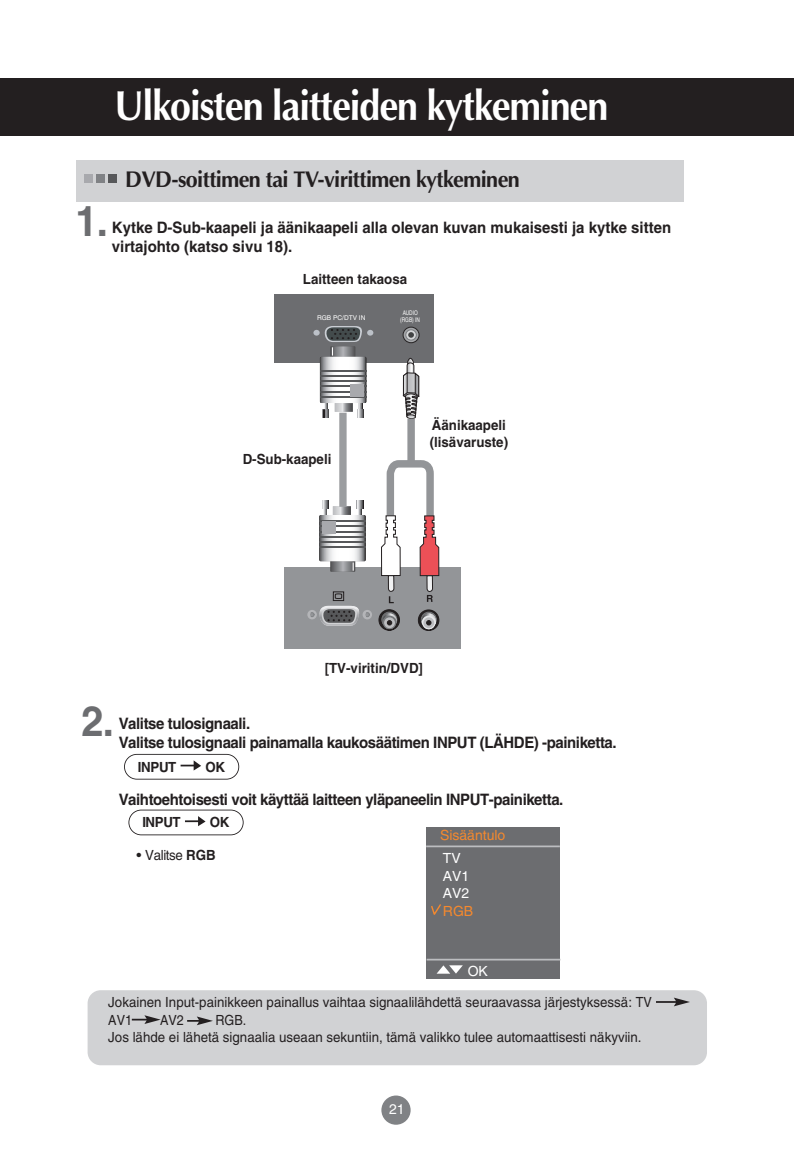
<style>
.page{position:relative;width:794px;height:1176px;background:#fff}
.page>*{position:absolute;margin:0;border:0;box-sizing:border-box;transform-origin:0 0}
.t1{font:700 42px "Optima";letter-spacing:-.03em;color:#fff;scale:.9 1}
.t2{font:700 42px "Helvetica";color:#6c6d70;scale:.95 1}
.t3{font:700 22.75px "Optima";letter-spacing:-.03em;color:#231f20;scale:.95 1}
.t4{font:700 15.75px/18.9px "Helvetica";letter-spacing:-.03em;color:#231f20;scale:.95 1}
.t5{font:700 15.75px/19.2px "Helvetica";color:#231f20;scale:.95 1}
.t6{font:14px/17.5px "Helvetica";color:#231f20;scale:.9 1}
.t7{font:14px/17.5px "Helvetica";color:#231f20;scale:.95 1}
.t8{font:700 14px/16.8px "Helvetica";color:#231f20;scale:.95 1}
.t9{font:14px "Helvetica";color:#f5892e}
.t10{font:14px/17.5px "Helvetica";color:#fff}
.t11{font:14px "Helvetica";letter-spacing:-.03em;color:#231f20}
.t12{font:6.48px/7.9px "Helvetica";color:#fff;text-align:center;scale:.75 1}
.t13{font:6.48px "Helvetica";color:#fff}
.s1{font-weight:700}
</style>
<div class="page">
<div style="left:381px;top:1095px;width:29px;height:30px;background:#808285;border-radius:50%"></div>
<div style="left:0;top:78px;width:793px;height:58px;background:#231f20"></div>
<div style="left:284px;top:567px;width:176px;height:82px;background:#939598"></div>
<svg style="left:417px;top:609px;width:22px;height:22px"></svg>
<svg style="left:378px;top:609px;width:22px;height:22px"></svg>
<svg style="left:362px;top:610px;width:10px;height:9px"></svg>
<div style="left:307px;top:610px;width:10px;height:9px;background:#b4b5b8;border-radius:50%"></div>
<svg style="left:309px;top:591px;width:60px;height:35px"></svg>
<div style="left:274px;top:295px;width:159px;height:68px;background:#6c6d70"></div>
<svg style="left:403px;top:327px;width:16px;height:16px"></svg>
<div style="left:402px;top:327px;width:17px;height:16px;border:1px solid #262324;border-radius:50%"></div>
<div style="left:405px;top:330px;width:11px;height:10px;border:1px solid #7c7e81;border-radius:50%"></div>
<svg style="left:408px;top:332px;width:6px;height:6px"></svg>
<svg style="left:330px;top:346px;width:25px;height:12px"></svg>
<svg style="left:334px;top:403px;width:19px;height:9px"></svg>
<svg style="left:357px;top:403px;width:6px;height:15px"></svg>
<svg style="left:320px;top:357px;width:46px;height:46px"></svg>
<hr style="left:320px;top:370px;width:46px;height:2px;background:#57585a">
<hr style="left:320px;top:375px;width:46px;height:2px;background:#57585a">
<hr style="left:320px;top:380px;width:46px;height:2px;background:#57585a">
<hr style="left:320px;top:385px;width:46px;height:2px;background:#57585a">
<hr style="left:320px;top:391px;width:46px;height:2px;background:#57585a">
<hr style="left:320px;top:396px;width:46px;height:2px;background:#57585a">
<div style="left:350px;top:385px;width:13px;height:12px;background:#a8a9ad"></div>
<svg style="left:322px;top:403px;width:7px;height:15px"></svg>
<svg style="left:313px;top:326px;width:60px;height:30px"></svg>
<svg style="left:330px;top:560px;width:25px;height:12px"></svg>
<svg style="left:332px;top:506px;width:19px;height:9px"></svg>
<svg style="left:322px;top:500px;width:6px;height:15px"></svg>
<svg style="left:319px;top:515px;width:46px;height:46px"></svg>
<hr style="left:319px;top:546px;width:46px;height:2px;background:#57585a">
<hr style="left:319px;top:541px;width:46px;height:2px;background:#57585a">
<hr style="left:319px;top:536px;width:46px;height:2px;background:#57585a">
<hr style="left:319px;top:531px;width:46px;height:2px;background:#57585a">
<hr style="left:319px;top:525px;width:46px;height:2px;background:#57585a">
<hr style="left:319px;top:520px;width:46px;height:2px;background:#57585a">
<div style="left:322px;top:521px;width:13px;height:12px;background:#a8a9ad"></div>
<svg style="left:356px;top:500px;width:7px;height:15px"></svg>
<div style="left:339px;top:413px;width:7px;height:94px;background:#9b9da0"></div>
<svg style="left:403px;top:357px;width:16px;height:62px"></svg>
<svg style="left:381px;top:456px;width:58px;height:147px"></svg>
<div style="left:407px;top:419px;width:7px;height:45px;background:#939598"></div>
<div style="left:76px;top:160px;width:607px;height:41px;background:#d1d2d4"></div>
<div style="left:108px;top:174px;width:9px;height:9px;background:#57585a"></div>
<div style="left:96px;top:174px;width:9px;height:9px;background:#808285"></div>
<div style="left:84px;top:174px;width:9px;height:9px;background:#a8a9ad"></div>
<div style="left:124px;top:754px;width:115px;height:26px;border:2px solid #231f20;border-radius:13px"></div>
<svg style="left:180px;top:760px;width:21px;height:10px"></svg>
<div style="left:128px;top:810px;width:115px;height:25px;border:2px solid #231f20;border-radius:13px"></div>
<svg style="left:185px;top:816px;width:20px;height:10px"></svg>
<div style="left:426px;top:828px;width:134px;height:151px;background:#6c6d70"></div>
<svg style="left:436px;top:965px;width:26px;height:9px"></svg>
<hr style="left:426px;top:845px;width:133px;height:2px;background:#bcbdc0">
<hr style="left:426px;top:959px;width:134px;height:1px;background:#bcbdc0">
<svg style="left:431px;top:904px;width:10px;height:11px"></svg>
<div style="left:88px;top:990px;width:618px;height:75px;background:#d1d2d4;border-radius:13px"></div>
<svg style="left:132px;top:1015px;width:28px;height:9px"></svg>
<svg style="left:187px;top:1016px;width:26px;height:9px"></svg>
<hr style="left:655px;top:1001px;width:21px;height:2px;background:#231f20">
<svg style="left:673px;top:998px;width:16px;height:8px"></svg>
<h1 class="t1" style="left:114px;top:89px;width:550px">Ulkoisten laitteiden kytkeminen</h1>
<h2 class="t3" style="left:125px;top:170px;width:417px">DVD-soittimen tai TV-virittimen kytkeminen</h2>
<h1 class="t2" style="left:76px;top:206px;width:35px">1.</h1>
<p class="t5" style="left:112px;top:219px;width:590px">Kytke D-Sub-kaapeli ja äänikaapeli alla olevan kuvan mukaisesti ja kytke sitten virtajohto (katso sivu 18).</p>
<p class="t8" style="left:303px;top:272px;width:111px">Laitteen takaosa</p>
<p class="t13" style="left:317px;top:315px;width:50px">RGB PC/DTV IN</p>
<p class="t12" style="left:400px;top:309px;width:28px">AUDIO (RGB) IN</p>
<p class="t8" style="left:242px;top:452px;width:95px">D-Sub-kaapeli</p>
<p class="t8" style="left:429px;top:418px;width:84px">Äänikaapeli (lisävaruste)</p>
<p class="t8" style="left:324px;top:661px;width:105px">[TV-viritin/DVD]</p>
<h1 class="t2" style="left:82px;top:706px;width:35px">2.</h1>
<p class="t4" style="left:119px;top:715px;width:525px">Valitse tulosignaali.<br>Valitse tulosignaali painamalla kaukosäätimen INPUT (LÄHDE) -painiketta.</p>
<p class="t8" style="left:138px;top:760px;width:42px">INPUT</p>
<p class="t8" style="left:205px;top:760px;width:22px">OK</p>
<p class="t4" style="left:119px;top:791px;width:469px">Vaihtoehtoisesti voit käyttää laitteen yläpaneelin INPUT-painiketta.</p>
<p class="t8" style="left:142px;top:815px;width:42px">INPUT</p>
<p class="t8" style="left:210px;top:815px;width:22px">OK</p>
<p class="t11" style="left:136px;top:850px;width:81px">• Valitse <span class="s1">RGB</span></p>
<p class="t9" style="left:440px;top:830px;width:67px">Sisääntulo</p>
<p class="t10" style="left:443px;top:851px;width:28px">TV<br>AV1<br>AV2</p>
<p class="t9" style="left:443px;top:905px;width:32px">RGB</p>
<p class="t10" style="left:467px;top:963px;width:22px">OK</p>
<p class="t7" style="left:108px;top:995px;width:573px">Jokainen Input-painikkeen painallus vaihtaa signaalilähdettä seuraavassa järjestyksessä: TV<br>AV1</p>
<p class="t6" style="left:108px;top:1012px;width:594px;text-indent:107px">RGB.<br>Jos lähde ei lähetä signaalia useaan sekuntiin, tämä valikko tulee automaattisesti näkyviin.</p>
<p class="t6" style="left:160px;top:1012px;width:28px">AV2</p>
<p class="t10" style="left:389px;top:1102px;width:17px">21</p>
</div>
